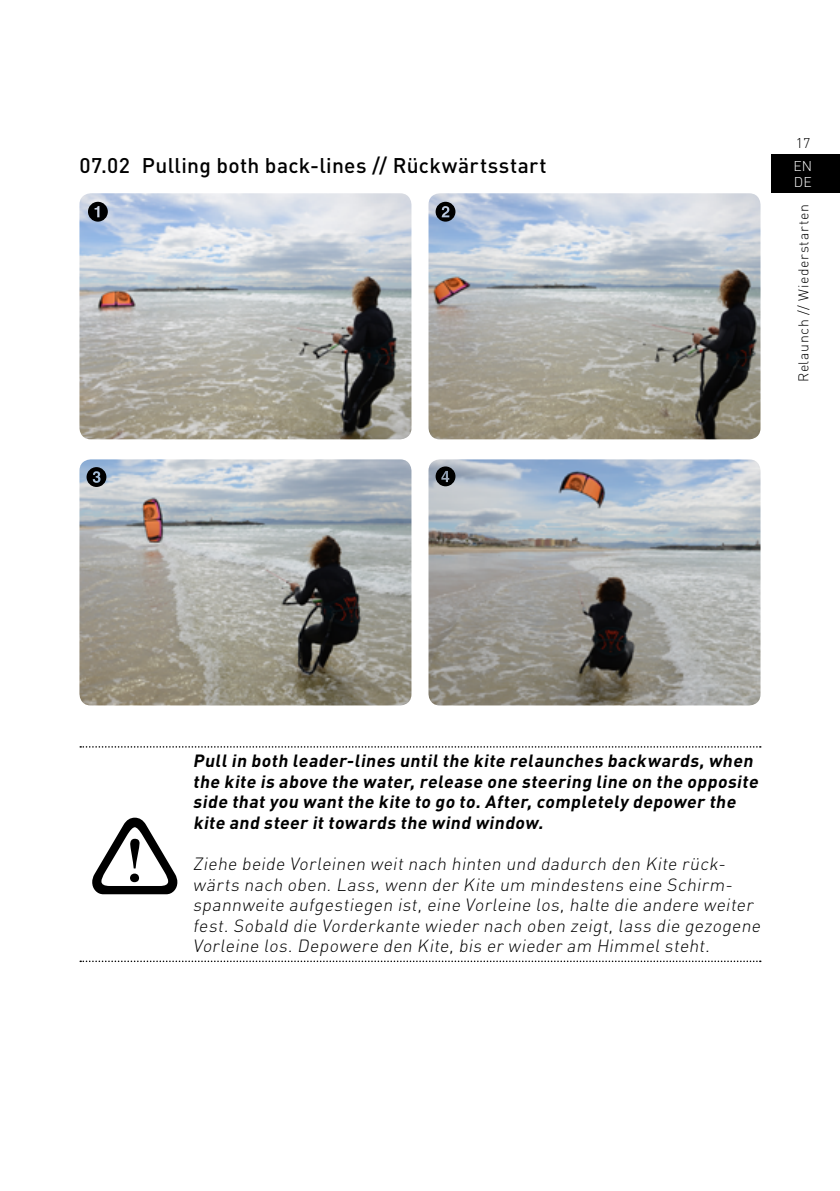
<style>
.page{position:relative;width:840px;height:1191px;background:#fff}
.page>*{position:absolute;margin:0;border:0;box-sizing:border-box;transform-origin:0 0}
.t1{font:500 21px "DIN Pro";letter-spacing:.015em;color:#000}
.t2{font:italic 300 17.6px/20.4px "DIN Pro";color:#000}
.t3{font:italic 700 17.6px/20.4px "DIN Pro";color:#000}
.t4{font:300 14px "DIN Pro";letter-spacing:.045em;color:#000}
.t5{font:300 14px/16px "DIN Pro";color:#fff}
</style>
<div class="page">
<div style="left:771px;top:154px;width:68px;height:39px;background:#000"></div>
<img style="left:79px;top:459px;width:332px;height:246px">
<img style="left:79px;top:193px;width:332px;height:246px">
<img style="left:428px;top:193px;width:332px;height:246px">
<img style="left:428px;top:459px;width:332px;height:246px">
<svg style="left:435px;top:202px;width:20px;height:20px"></svg>
<svg style="left:86px;top:467px;width:20px;height:20px"></svg>
<svg style="left:435px;top:466px;width:20px;height:20px"></svg>
<svg style="left:88px;top:202px;width:20px;height:20px"></svg>
<svg style="left:80px;top:746px;width:680px;height:1px"></svg>
<svg style="left:80px;top:960px;width:680px;height:2px"></svg>
<svg style="left:92px;top:817px;width:85px;height:77px"></svg>
<p class="t1" style="left:79px;top:151px;width:468px">07.02 Pulling both back-lines // Rückwärtsstart</p>
<p class="t4" style="left:795px;top:134px;width:16px">17</p>
<p class="t5" style="left:793px;top:157px;width:20px">EN<br>DE</p>
<p class="t4" style="left:793px;top:382px;width:179px;rotate:-90deg">Relaunch // Wiederstarten</p>
<p class="t3" style="left:193px;top:750px;width:569px">Pullin both leader-lines untilthe kite relaunches backwards,when the kite is above the water,release one steering line on the opposite side that you want the kite to go to.After,completely depower the kite and steer it towards the wind window.</p>
<p class="t2" style="left:193px;top:852px;width:572px">Ziehe beide Vorleinen weit nach hinten und dadurch den Kite rück&shy;wärts nach oben. Lass, wenn der Kite um mindestens eine Schirm&shy;spannweite aufgestiegen ist, eine Vorleine los, halte die andere weiter fest. Sobald die Vorderkante wieder nach oben zeigt, lass die gezogene Vorleine los. Depowere den Kite, bis er wieder am Himmel steht.</p>
</div>
